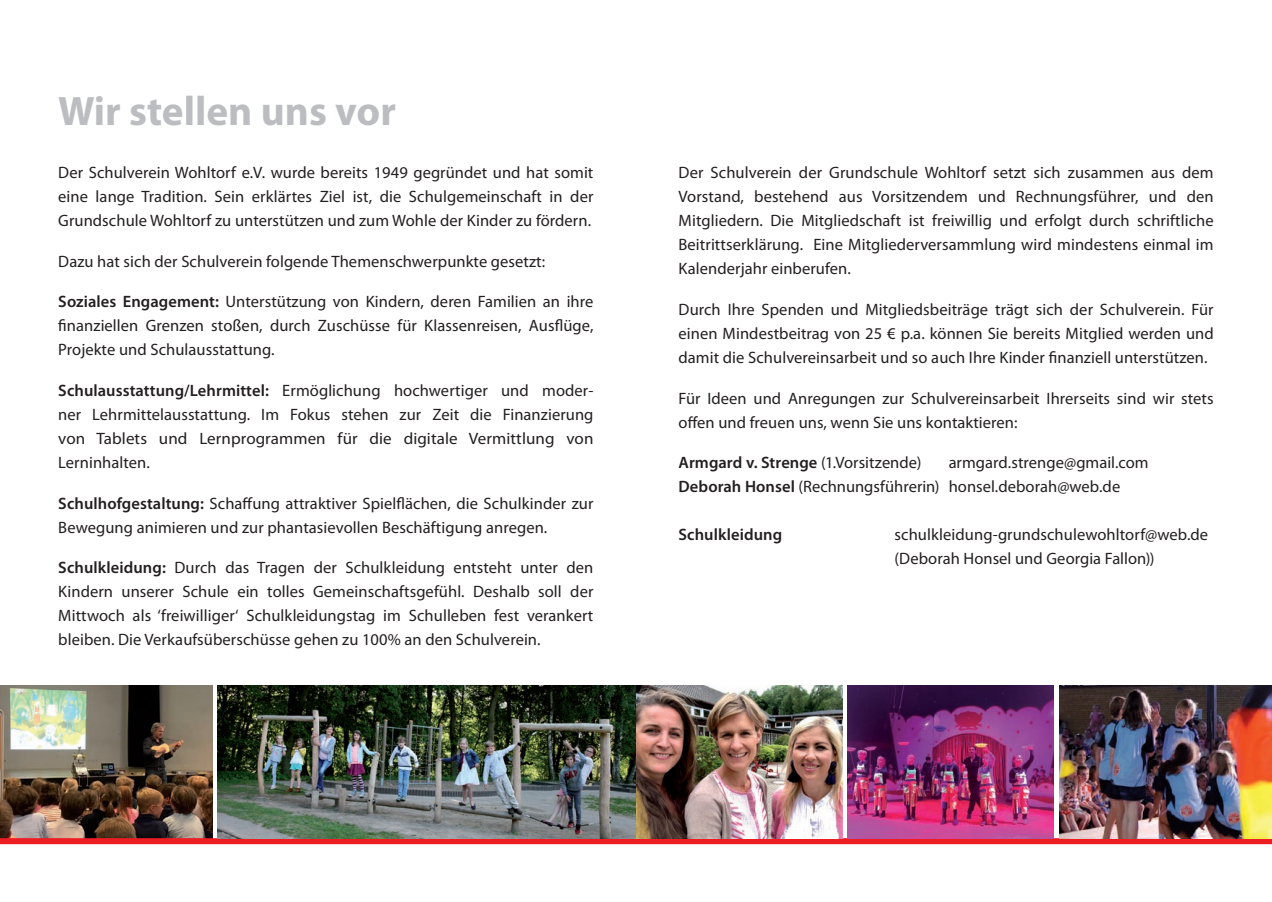
<style>
.page{position:relative;width:1272px;height:902px;background:#fff}
.page>*{position:absolute;margin:0;border:0;box-sizing:border-box;transform-origin:0 0}
.t1{font:700 41.25px "Myriad Pro";color:#bcbdc0}
.t2{font:16.5px/24px "Myriad Pro";letter-spacing:.005em;color:#231f20;text-align:justify}
.t3{font:600 16.5px "Myriad Pro";letter-spacing:.005em;color:#231f20}
.s1{font-weight:600}
.s2{font-weight:400}
</style>
<div class="page">
<img style="left:0;top:685px;width:212px;height:153px">
<div style="left:0;top:838px;width:1271px;height:6px;background:#ed1d23"></div>
<img style="left:636px;top:685px;width:206px;height:153px">
<img style="left:218px;top:685px;width:418px;height:153px">
<img style="left:847px;top:685px;width:206px;height:153px">
<img style="left:1059px;top:685px;width:212px;height:153px">
<h1 class="t1" style="left:58px;top:84px;width:339px">Wir stellen uns vor</h1>
<p class="t2" style="left:58px;top:160px;width:536px">Der Schulverein Wohltorf e.V. wurde bereits 1949 gegründet und hat somit eine lange Tradition. Sein erklärtes Ziel ist, die Schulgemeinschaft in der Grundschule Wohltorf zu unterstützen und zum Wohle der Kinder zu fördern.</p>
<p class="t2" style="left:58px;top:249px;width:488px">Dazu hat sich der Schulverein folgende Themenschwerpunkte gesetzt:</p>
<p class="t2" style="left:58px;top:289px;width:536px"><span class="s1">Soziales Engagement:</span> Unterstützung von Kindern, deren Familien an ihre finanziellen Grenzen stoßen, durch Zuschüsse für Klassenreisen, Ausflüge, Projekte und Schulausstattung.</p>
<p class="t2" style="left:58px;top:378px;width:536px"><span class="s1">Schulausstattung/Lehrmittel:</span> Ermöglichung hochwertiger und moder&shy;ner Lehrmittelausstattung. Im Fokus stehen zur Zeit die Finanzierung von Tablets und Lernprogrammen für die digitale Vermittlung von Lerninhalten.</p>
<p class="t2" style="left:58px;top:490px;width:536px"><span class="s1">Schulhofgestaltung:</span> Schaffung attraktiver Spielflächen, die Schulkinder zur<br>Bewegung animieren und zur phantasievollen Beschäftigung anregen.</p>
<p class="t2" style="left:58px;top:555px;width:536px"><span class="s1">Schulkleidung:</span> Durch das Tragen der Schulkleidung entsteht unter den Kindern unserer Schule ein tolles Gemeinschaftsgefühl. Deshalb soll der Mittwoch als ‘freiwilliger‘ Schulkleidungstag im Schulleben fest verankert bleiben. Die Verkaufsüberschüsse gehen zu 100% an den Schulverein.</p>
<p class="t2" style="left:678px;top:160px;width:536px">Der Schulverein der Grundschule Wohltorf setzt sich zusammen aus dem Vorstand, bestehend aus Vorsitzendem und Rechnungsführer, und den Mitgliedern. Die Mitgliedschaft ist freiwillig und erfolgt durch schriftliche Beitrittserklärung. Eine Mitgliederversammlung wird mindestens einmal im Kalenderjahr einberufen.</p>
<p class="t2" style="left:678px;top:297px;width:536px">Durch Ihre Spenden und Mitgliedsbeiträge trägt sich der Schulverein. Für einen Mindestbeitrag von 25 € p.a. können Sie bereits Mitglied werden und damit die Schulvereinsarbeit und so auch Ihre Kinder finanziell unterstützen.</p>
<p class="t2" style="left:678px;top:385px;width:536px">Für Ideen und Anregungen zur Schulvereinsarbeit Ihrerseits sind wir stets offen und freuen uns, wenn Sie uns kontaktieren:</p>
<p class="t3" style="left:678px;top:452px;width:244px">Armgard v. Strenge <span class="s2">(1.Vorsitzende)</span></p>
<p class="t2" style="left:678px;top:450px;width:471px;text-indent:270px">armgard.strenge@gmail.com<br><span class="s1">Deborah Honsel</span> (Rechnungsführerin) honsel.deborah@web.de</p>
<p class="t3" style="left:678px;top:524px;width:105px">Schulkleidung</p>
<p class="t2" style="left:894px;top:522px;width:315px">schulkleidung-grundschulewohltorf@web.de (Deborah Honsel und Georgia Fallon))</p>
</div>
